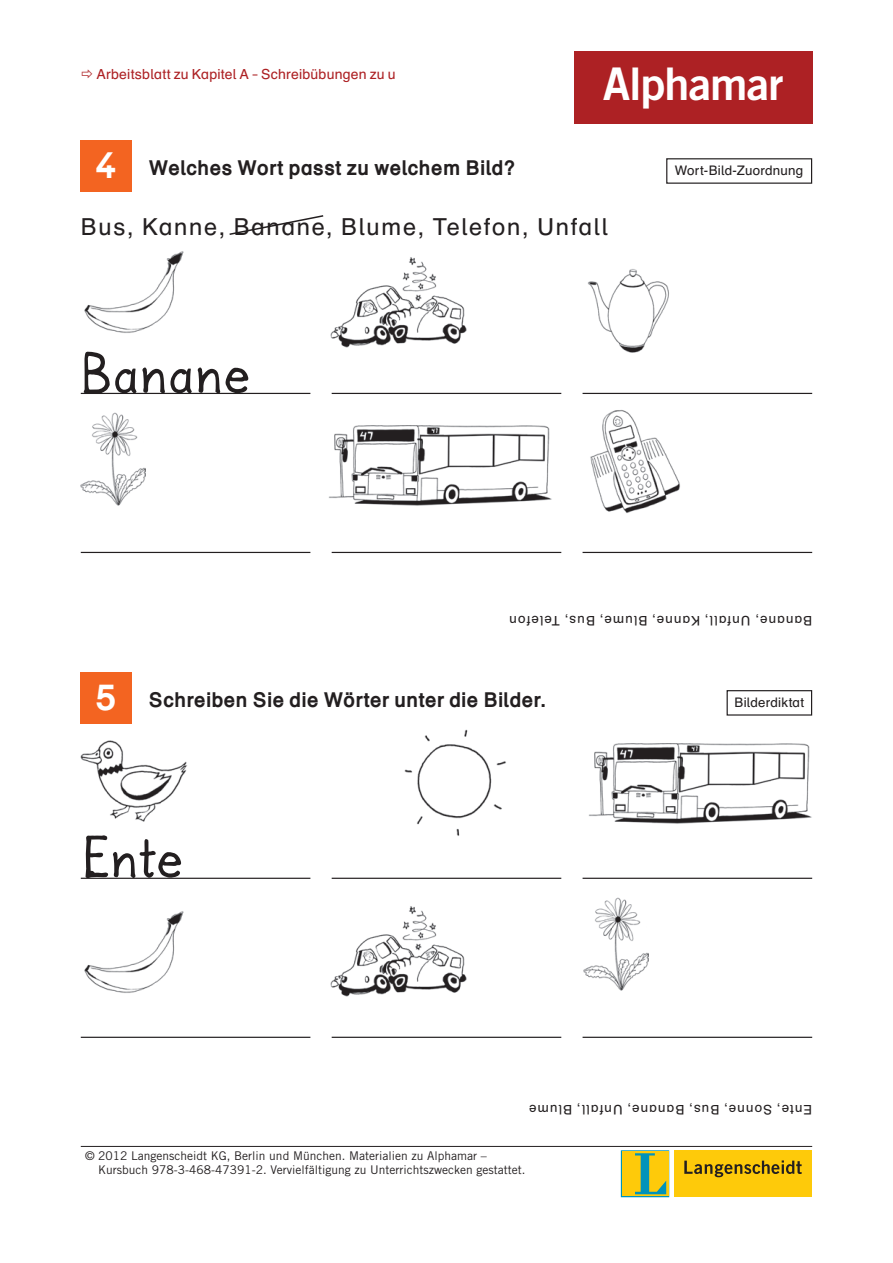
<style>
.page{position:relative;width:893px;height:1263px;background:#fff}
.page>*{position:absolute;margin:0;border:0;box-sizing:border-box;transform-origin:0 0}
.t1{font:55.5px "Willy";letter-spacing:-.015em;color:#231f20}
.t2{font:45px "Trade Gothic Bold Two";letter-spacing:-.02em;color:#fff}
.t3{font:37.5px "DR HH Unicode Bold";color:#fff}
.t4{font:24px "DR HH Unicode";letter-spacing:.06em;color:#231f20}
.t5{font:21px "DR HH Unicode Bold";letter-spacing:.02em;color:#231f20}
.t6{font:14.25px "DR HH Unicode";letter-spacing:.005em;color:#ad2124}
.t7{font:13.5px "DR HH Unicode";letter-spacing:.075em;color:#231f20}
.t8{font:13.5px "DR HH Unicode";letter-spacing:.005em;color:#231f20}
.t9{font:12px/14.2px "Trade Gothic";color:#231f20}
</style>
<div class="page">
<hr style="left:81px;top:1146px;width:731px;height:1px;background:#231f20">
<div style="left:674px;top:1150px;width:137px;height:47px;background:#feca0a"></div>
<svg style="left:684px;top:1160px;width:118px;height:17px"></svg>
<svg style="left:621px;top:1150px;width:48px;height:47px;background:#b9bb3b"></svg>
<div style="left:574px;top:51px;width:238px;height:72px;background:#ad2124"></div>
<hr style="left:81px;top:393px;width:229px;height:1px;background:#231f20">
<hr style="left:332px;top:393px;width:229px;height:1px;background:#231f20">
<hr style="left:583px;top:393px;width:229px;height:1px;background:#231f20">
<hr style="left:81px;top:552px;width:229px;height:1px;background:#231f20">
<hr style="left:332px;top:552px;width:229px;height:1px;background:#231f20">
<hr style="left:583px;top:552px;width:229px;height:1px;background:#231f20">
<hr style="left:81px;top:878px;width:229px;height:1px;background:#231f20">
<hr style="left:332px;top:878px;width:229px;height:1px;background:#231f20">
<hr style="left:583px;top:878px;width:229px;height:1px;background:#231f20">
<hr style="left:81px;top:1037px;width:229px;height:1px;background:#231f20">
<hr style="left:332px;top:1037px;width:229px;height:1px;background:#231f20">
<hr style="left:583px;top:1037px;width:229px;height:1px;background:#231f20">
<div style="left:81px;top:140px;width:51px;height:51px;background:#f36421"></div>
<svg style="left:666px;top:158px;width:147px;height:26px"></svg>
<svg style="left:229px;top:215px;width:95px;height:20px"></svg>
<div style="left:81px;top:672px;width:51px;height:51px;background:#f36421"></div>
<svg style="left:726px;top:690px;width:87px;height:26px"></svg>
<img style="left:81px;top:740px;width:106px;height:82px">
<img style="left:404px;top:729px;width:102px;height:107px">
<img style="left:84px;top:251px;width:100px;height:82px">
<img style="left:84px;top:911px;width:100px;height:82px">
<img style="left:330px;top:257px;width:137px;height:91px">
<img style="left:588px;top:269px;width:81px;height:84px">
<img style="left:81px;top:412px;width:65px;height:94px">
<img style="left:329px;top:425px;width:223px;height:81px">
<img style="left:589px;top:743px;width:223px;height:81px">
<img style="left:590px;top:410px;width:90px;height:103px">
<img style="left:330px;top:906px;width:137px;height:91px">
<img style="left:583px;top:897px;width:65px;height:94px">
<p class="t6" style="left:96px;top:66px;width:301px">Arbeitsblatt zu Kapitel A – Schreibübungen zu u</p>
<h2 class="t2" style="left:603px;top:56px;width:182px">Alphamar</h2>
<h3 class="t3" style="left:96px;top:143px;width:22px">4</h3>
<h3 class="t5" style="left:149px;top:156px;width:368px">Welches Wort passt zu welchem Bild?</h3>
<h3 class="t4" style="left:81px;top:212px;width:529px">Bus, Kanne, Banane, Blume, Telefon, Unfall</h3>
<h1 class="t1" style="left:81px;top:327px;width:172px">Banane</h1>
<p class="t8" style="left:675px;top:163px;width:130px">Wort-Bild-Zuordnung</p>
<h3 class="t3" style="left:96px;top:675px;width:22px">5</h3>
<p class="t7" style="left:812px;top:628px;width:304px;rotate:-180deg">Banane, Unfall, Kanne, Blume, Bus, Telefon</p>
<h3 class="t5" style="left:149px;top:688px;width:399px">Schreiben Sie die Wörter unter die Bilder.</h3>
<p class="t8" style="left:734px;top:694px;width:71px">Bilderdiktat</p>
<h1 class="t1" style="left:81px;top:812px;width:105px">Ente</h1>
<p class="t7" style="left:812px;top:1117px;width:285px;rotate:-180deg">Ente, Sonne, Bus, Banane, Unfall, Blume</p>
<p class="t9" style="left:98px;top:1148px;width:429px;text-indent:-13px">© 2012 Langenscheidt KG, Berlin und München. Materialien zu Alphamar –<br>Kursbuch 978-3-468-47391-2. Vervielfältigung zu Unterrichtszwecken gestattet.</p>
</div>
